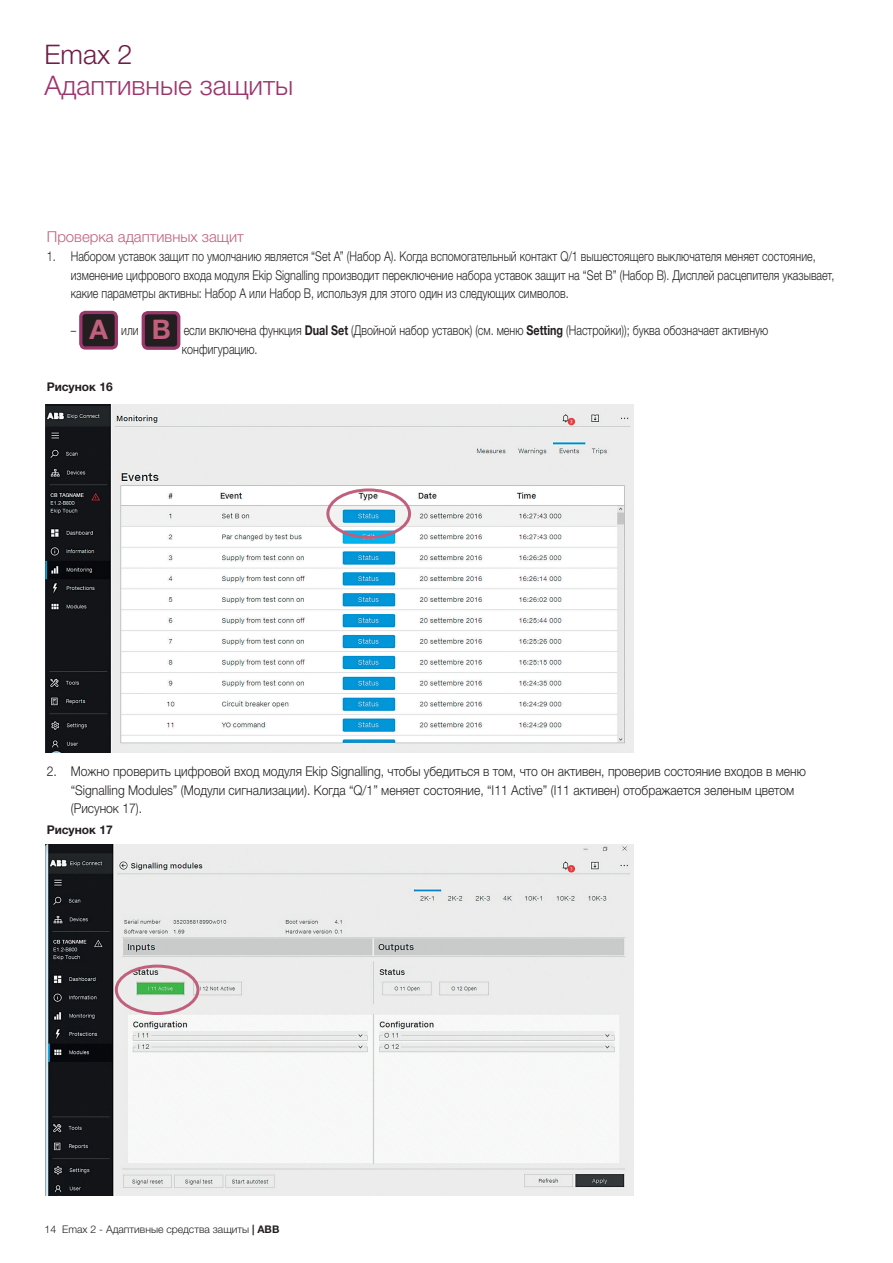
<style>
.page{position:relative;width:893px;height:1263px;background:#fff}
.page>*{position:absolute;margin:0;border:0;box-sizing:border-box;transform-origin:0 0}
.Titolo_piccolo_coper{font:300 27px "Helvetica Neue LTW1 G";color:#9c356c}
.Titolo_piccolo_coper-2{font:300 27px "Helvetica Neue LTW1 G";color:#6f1d48}
.t1{font:700 27px "Helvetica Neue LTW1 G";color:#c0607d}
.Titoletto_colorato{font:300 15px "Helvetica Neue LTW1 G";color:#c0607d}
.Testo_rientrato{font:300 13.5px/18.6px "Helvetica Neue LTW1 G";color:#231f20;scale:.8 1}
.Testo_rientrato-2{font:300 13.5px/18.6px "Helvetica Neue LTW1 G";color:#231f20;scale:.9 1}
.Testo_doppio_rientro{font:300 13.5px "Helvetica Neue LTW1 G";color:#231f20;scale:.8 1}
.Figure{font:700 12px "Helvetica Neue LTW1 G";color:#231f20}
.t2{font:300 10.5px "Helvetica Neue LTW1 G";color:#231f20}
.s1{font-weight:700}
</style>
<div class="page">
<div style="left:81px;top:312px;width:35px;height:36px;background:#231f20;border-radius:5px"></div>
<div style="left:79px;top:311px;width:39px;height:39px;border:3px solid #9c356c;border-radius:5px"></div>
<div style="left:143px;top:313px;width:36px;height:35px;background:#231f20;border-radius:5px"></div>
<div style="left:142px;top:311px;width:38px;height:39px;border:3px solid #9c356c;border-radius:5px"></div>
<img style="left:45px;top:405px;width:588px;height:347px">
<img style="left:45px;top:844px;width:589px;height:352px">
<div style="left:326px;top:488px;width:85px;height:51px;border:3px solid #c0607d;border-radius:50%"></div>
<div style="left:115px;top:964px;width:84px;height:51px;border:3px solid #c0607d;border-radius:50%"></div>
<p class="Titolo_piccolo_coper-2" style="left:45px;top:38px;width:90px">Emax 2</p>
<p class="Titolo_piccolo_coper" style="left:45px;top:69px;width:250px">Адаптивные защиты</p>
<p class="Titoletto_colorato" style="left:47px;top:228px;width:198px">Проверка адаптивных защит</p>
<p class="Testo_rientrato" style="left:71px;top:247px;width:956px;text-indent:-24px">1. Набором уставок защит по умолчанию является “Set A” (Набор А). Когда вспомогательный контакт Q/1 вышестоящего выключателя меняет состояние, изменение цифрового входа модуля Ekip Signalling производит переключение набора уставок защит на “Set B” (Набор В). Дисплей расцепителя указывает, какие параметры активны: Набор А или Набор В, используя для этого один из следующих символов.</p>
<p class="Testo_doppio_rientro" style="left:71px;top:322px;width:8px">–</p>
<p class="t1" style="left:90px;top:313px;width:20px">A</p>
<p class="Testo_doppio_rientro" style="left:121px;top:322px;width:23px">или</p>
<p class="t1" style="left:152px;top:313px;width:21px">B</p>
<p class="Testo_doppio_rientro" style="left:184px;top:322px;width:732px">если включена функция <span class="s1">Dual Set</span> (Двойной набор уставок) (см. меню <span class="s1">Setting</span> (Настройки)); буква обозначает активную</p>
<p class="Testo_doppio_rientro" style="left:182px;top:341px;width:96px">конфигурацию.</p>
<p class="Figure" style="left:47px;top:379px;width:68px">Рисунок 16</p>
<p class="Testo_rientrato-2" style="left:71px;top:762px;width:818px;text-indent:-24px">2. Можно проверить цифровой вход модуля Ekip Signalling, чтобы убедиться в том, что он активен, проверив состояние входов в меню “Signalling Modules” (Модули сигнализации). Когда “Q/1” меняет состояние, “I11 Active” (I11 активен) отображается зеленым цветом (Рисунок 17).</p>
<p class="Figure" style="left:47px;top:823px;width:68px">Рисунок 17</p>
<p class="t2" style="left:45px;top:1223px;width:236px">14 Emax 2 - Адаптивные средства защиты <span class="s1">| ABB</span></p>
</div>
